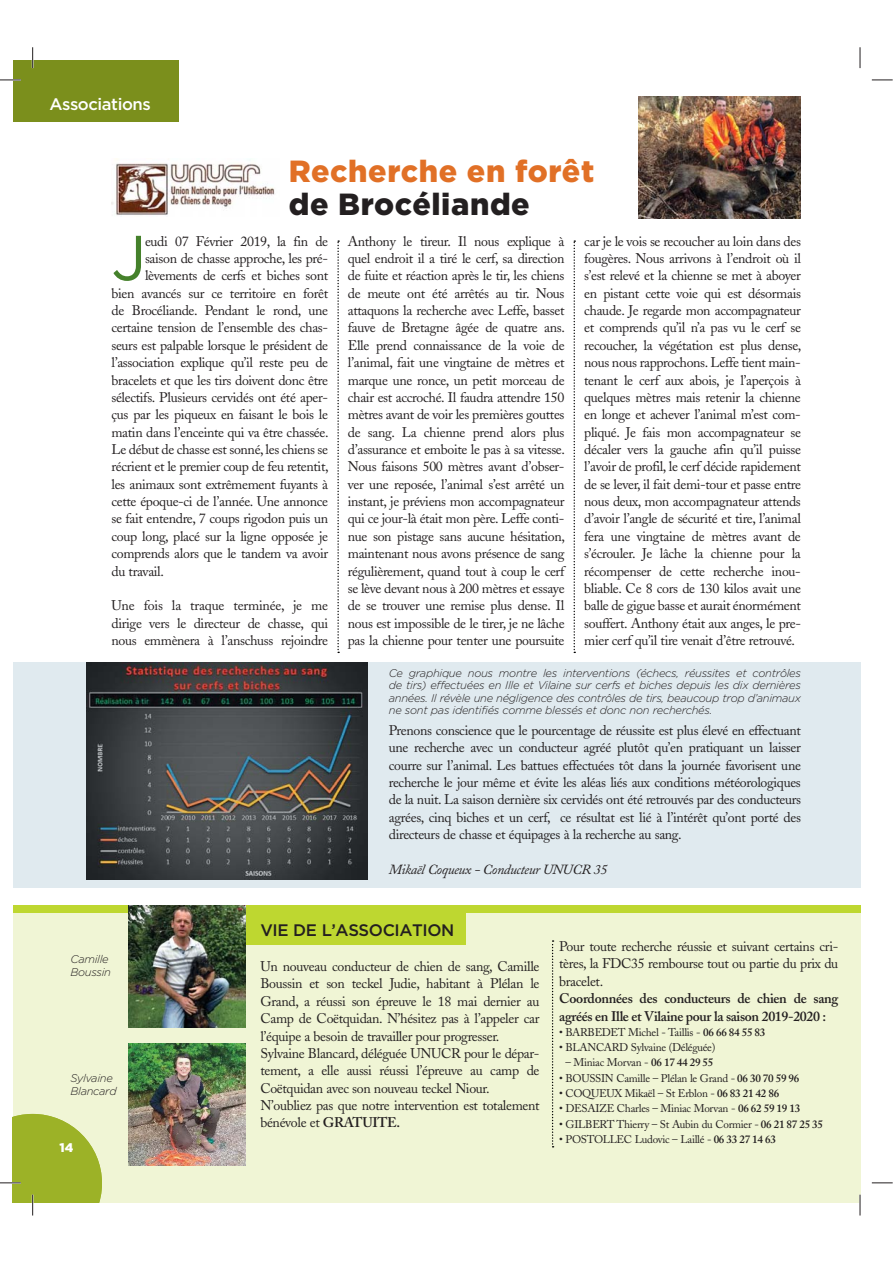
<style>
.page{position:relative;width:893px;height:1263px;background:#fff}
.page>*{position:absolute;margin:0;border:0;box-sizing:border-box;transform-origin:0 0}
.t1{font:63.6px "Gotham";color:#45812b}
.t2{font:900 30.6px "Gotham";letter-spacing:.02em;color:#e17026}
.t3{font:900 30.6px "Gotham";letter-spacing:.02em;color:#231f20}
.t4{font:500 16.65px "Gotham";letter-spacing:-.025em;color:#231f20}
.t5{font:500 16.65px "Gotham";letter-spacing:-.025em;color:#fff}
.t6{font:13.95px/17.4px "Adobe Caslon";letter-spacing:-.025em;color:#231f20;text-align:justify}
.t7{font:600 13.95px/17.4px "Adobe Caslon";letter-spacing:-.02em;color:#231f20}
.t8{font:italic 13.95px "Adobe Caslon";letter-spacing:-.025em;color:#231f20}
.t9{font:900 12.45px "Gotham";color:#fff}
.t10{font:italic 300 11.1px/12.5px "Gotham";letter-spacing:-.025em;color:#231f20}
.t11{font:11.1px "Adobe Caslon";letter-spacing:-.025em;color:#231f20}
.s1{font-weight:600}
</style>
<div class="page">
<div style="left:13px;top:662px;width:847px;height:226px;background:#e0eaef"></div>
<div style="left:13px;top:906px;width:847px;height:297px;background:#f0f5d5"></div>
<div style="left:245px;top:906px;width:221px;height:39px;background:#bed730"></div>
<div style="left:13px;top:906px;width:847px;height:7px;background:#bed730"></div>
<div style="left:13px;top:60px;width:165px;height:61px;background:#7b8f1c"></div>
<img style="left:111px;top:163px;width:164px;height:54px">
<img style="left:638px;top:96px;width:163px;height:122px">
<img style="left:86px;top:662px;width:281px;height:217px">
<img style="left:129px;top:906px;width:116px;height:122px">
<img style="left:129px;top:1043px;width:116px;height:122px">
<svg style="left:337px;top:240px;width:2px;height:413px"></svg>
<svg style="left:573px;top:240px;width:2px;height:413px"></svg>
<svg style="left:552px;top:940px;width:1px;height:207px"></svg>
<hr style="left:0;top:79px;width:21px;height:2px;background:#fff">
<hr style="left:32px;top:47px;width:2px;height:21px;background:#fff">
<hr style="left:859px;top:1195px;width:2px;height:21px;background:#fff">
<svg style="left:0;top:80px;width:21px;height:1px"></svg>
<svg style="left:872px;top:80px;width:21px;height:1px"></svg>
<svg style="left:872px;top:1183px;width:21px;height:1px"></svg>
<svg style="left:32px;top:47px;width:1px;height:21px"></svg>
<svg style="left:0;top:1114px;width:102px;height:102px"></svg>
<svg style="left:860px;top:47px;width:1px;height:21px"></svg>
<svg style="left:860px;top:1195px;width:1px;height:21px"></svg>
<p class="t5" style="left:49px;top:98px;width:103px">Associations</p>
<h2 class="t2" style="left:289px;top:160px;width:307px">Recherche en forêt</h2>
<h2 class="t3" style="left:289px;top:193px;width:243px">de Brocéliande</h2>
<h1 class="t1" style="left:111px;top:234px;width:37px">J</h1>
<p class="t6" style="left:145px;top:234px;width:185px">eudi 07 Février 2019, la fin de</p>
<p class="t6" style="left:145px;top:251px;width:185px">saison de chasse approche, les pré-</p>
<p class="t6" style="left:145px;top:269px;width:185px">lèvements de cerfs et biches sont</p>
<p class="t6" style="left:111px;top:286px;width:218px">bien avancés sur ce territoire en forêt</p>
<p class="t6" style="left:111px;top:303px;width:218px">de Brocéliande. Pendant le rond, une</p>
<p class="t6" style="left:111px;top:321px;width:218px">certaine tension de l’ensemble des chas-</p>
<p class="t6" style="left:111px;top:338px;width:218px">seurs est palpable lorsque le président de</p>
<p class="t6" style="left:111px;top:355px;width:218px">l’association explique qu’il reste peu de</p>
<p class="t6" style="left:111px;top:373px;width:218px">bracelets et que les tirs doivent donc être</p>
<p class="t6" style="left:111px;top:390px;width:218px">sélectifs. Plusieurs cervidés ont été aper-</p>
<p class="t6" style="left:111px;top:408px;width:218px">çus par les piqueux en faisant le bois le</p>
<p class="t6" style="left:111px;top:425px;width:219px">matin dans l’enceinte qui va être chassée.</p>
<p class="t6" style="left:111px;top:442px;width:218px">Le début de chasse est sonné, les chiens se</p>
<p class="t6" style="left:111px;top:460px;width:219px">récrient et le premier coup de feu retentit,</p>
<p class="t6" style="left:111px;top:477px;width:218px">les animaux sont extrêmement fuyants à</p>
<p class="t6" style="left:111px;top:494px;width:218px">cette époque-ci de l’année. Une annonce</p>
<p class="t6" style="left:111px;top:512px;width:218px">se fait entendre, 7 coups rigodon puis un</p>
<p class="t6" style="left:111px;top:529px;width:218px">coup long, placé sur la ligne opposée je</p>
<p class="t6" style="left:111px;top:546px;width:218px">comprends alors que le tandem va avoir</p>
<p class="t6" style="left:111px;top:564px;width:54px">du travail.</p>
<p class="t6" style="left:111px;top:599px;width:218px">Une fois la traque terminée, je me dirige vers le directeur de chasse, qui nous emmènera à l’anschuss rejoindre</p>
<p class="t6" style="left:348px;top:234px;width:219px">Anthony le tireur. Il nous explique à quel endroit il a tiré le cerf, sa direction de fuite et réaction après le tir, les chiens de meute ont été arrêtés au tir. Nous attaquons la recherche avec Leffe, basset fauve de Bretagne âgée de quatre ans.<br>Elle prend connaissance de la voie de l’animal, fait une vingtaine de mètres et marque une ronce, un petit morceau de chair est accroché. Il faudra attendre 150 mètres avant de voir les premières gouttes de sang. La chienne prend alors plus d’assurance et emboite le pas à sa vitesse.<br>Nous faisons 500 mètres avant d’obser&shy;ver une reposée, l’animal s’est arrêté un instant, je préviens mon accompagnateur qui ce jour-là était mon père. Leffe conti&shy;nue son pistage sans aucune hésitation, maintenant nous avons présence de sang régulièrement, quand tout à coup le cerf se lève devant nous à 200 mètres et essaye de se trouver une remise plus dense. Il nous est impossible de le tirer, je ne lâche pas la chienne pour tenter une poursuite</p>
<p class="t6" style="left:584px;top:234px;width:219px">car je le vois se recoucher au loin dans des fougères. Nous arrivons à l’endroit où il s’est relevé et la chienne se met à aboyer en pistant cette voie qui est désormais chaude. Je regarde mon accompagnateur et comprends qu’il n’a pas vu le cerf se recoucher, la végétation est plus dense, nous nous rapprochons. Leffe tient main&shy;tenant le cerf aux abois, je l’aperçois à quelques mètres mais retenir la chienne en longe et achever l’animal m’est com&shy;pliqué. Je fais mon accompagnateur se décaler vers la gauche afin qu’il puisse l’avoir de profil, le cerf décide rapidement de se lever, il fait demi-tour et passe entre nous deux, mon accompagnateur attends d’avoir l’angle de sécurité et tire, l’animal fera une vingtaine de mètres avant de s’écrouler. Je lâche la chienne pour la récompenser de cette recherche inou&shy;bliable. Ce 8 cors de 130 kilos avait une balle de gigue basse et aurait énormément souffert. Anthony était aux anges, le pre&shy;mier cerf qu’il tire venait d’être retrouvé.</p>
<p class="t10" style="left:389px;top:667px;width:414px;text-align:justify">Ce graphique nous montre les interventions (échecs, réussites et contrôles de tirs) effectuées en Ille et Vilaine sur cerfs et biches depuis les dix dernières années. Il révèle une négligence des contrôles de tirs, beaucoup trop d’animaux ne sont pas identifiés comme blessés et donc non recherchés.</p>
<p class="t6" style="left:389px;top:723px;width:414px">Prenons conscience que le pourcentage de réussite est plus élevé en effectuant une recherche avec un conducteur agréé plutôt qu’en pratiquant un laisser courre sur l’animal. Les battues effectuées tôt dans la journée favorisent une recherche le jour même et évite les aléas liés aux conditions météorologiques de la nuit. La saison dernière six cervidés ont été retrouvés par des conducteurs agrées, cinq biches et un cerf, ce résultat est lié à l’intérêt qu’ont porté des directeurs de chasse et équipages à la recherche au sang.</p>
<p class="t8" style="left:389px;top:864px;width:220px">Mikaël Coqueux - Conducteur UNUCR 35</p>
<p class="t10" style="left:70px;top:954px;width:42px">Camille<br>Boussin</p>
<p class="t10" style="left:70px;top:1073px;width:48px">Sylvaine<br>Blancard</p>
<p class="t9" style="left:59px;top:1144px;width:15px">14</p>
<p class="t4" style="left:260px;top:924px;width:195px">VIE DE L’ASSOCIATION</p>
<p class="t6" style="left:260px;top:959px;width:281px;text-align:left">Un nouveau conducteur de chien de sang, Camille Boussin et son teckel Judie, habitant à Plélan le Grand, a réussi son épreuve le 18 mai dernier au Camp de Coëtquidan. N’hésitez pas à l’appeler car l’équipe a besoin de travailler pour progresser.<br>Sylvaine Blancard, déléguée UNUCR pour le dépar&shy;tement, a elle aussi réussi l’épreuve au camp de Coëtquidan avec son nouveau teckel Niour.<br>N’oubliez pas que notre intervention est totalement bénévole et <span class="s1">GRATUITE.</span></p>
<p class="t6" style="left:559px;top:939px;width:281px">Pour toute recherche réussie et suivant certains cri&shy;tères, la FDC35 rembourse tout ou partie du prix du bracelet.</p>
<p class="t7" style="left:559px;top:991px;width:281px">Coordonnées des conducteurs de chien de sang agréés en Ille et Vilaine pour la saison 2019-2020 :</p>
<p class="t11" style="left:559px;top:1028px;width:208px">• BARBEDET Michel - Taillis - <span class="s1">06 66 84 55 83</span></p>
<p class="t11" style="left:559px;top:1043px;width:158px">• BLANCARD Sylvaine (Déléguée)</p>
<p class="t11" style="left:565px;top:1058px;width:149px">– Miniac Morvan - <span class="s1">06 17 44 29 55</span></p>
<p class="t11" style="left:559px;top:1074px;width:242px">• BOUSSIN Camille – Plélan le Grand - <span class="s1">06 30 70 59 96</span></p>
<p class="t11" style="left:559px;top:1089px;width:222px">• COQUEUX Mikaël – St Erblon - <span class="s1">06 83 21 42 86</span></p>
<p class="t11" style="left:559px;top:1104px;width:243px">• DESAIZE Charles – Miniac Morvan - <span class="s1">06 62 59 19 13</span></p>
<p class="t11" style="left:559px;top:1119px;width:265px">• GILBERT Thierry – St Aubin du Cormier - <span class="s1">06 21 87 25 35</span></p>
<p class="t11" style="left:559px;top:1135px;width:218px">• POSTOLLEC Ludovic – Laillé - <span class="s1">06 33 27 14 63</span></p>
</div>
